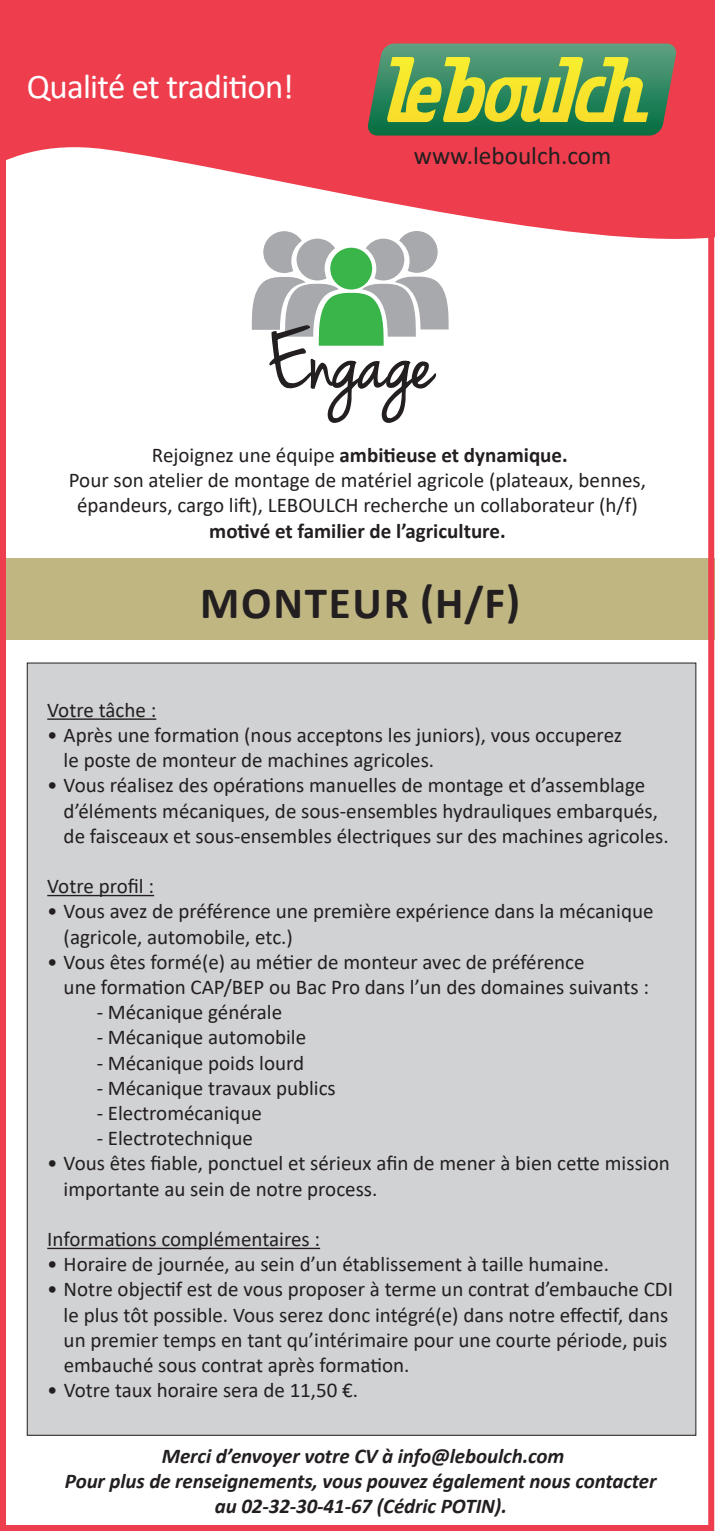
<style>
.page{position:relative;width:715px;height:1531px;background:#fff}
.page>*{position:absolute;margin:0;border:0;box-sizing:border-box;transform-origin:0 0}
.t1{font:88.5px/111px "Jenna Sue";color:#231f20}
.t2{font:700 45px "Calibri";letter-spacing:.04em;color:#231f20}
.t3{font:34.8px "Calibri";letter-spacing:-.02em;color:#fff}
.t4{font:25.2px "Calibri";color:#231f20}
.t5{font:21px/25.2px "Calibri";color:#231f20}
.t6{font:italic 700 21px/25.2px "Calibri";letter-spacing:-.005em;color:#231f20;text-align:center}
.t7{font:700 21px "Calibri";color:#231f20}
.s1{font-weight:700}
</style>
<div class="page">
<div style="left:0;top:558px;width:714px;height:82px;background:#bfb682"></div>
<div style="left:27px;top:663px;width:668px;height:772px;background:#d1d2d4"></div>
<hr style="left:47px;top:718px;width:109px;height:2px;background:#231f20">
<hr style="left:47px;top:895px;width:107px;height:1px;background:#231f20">
<hr style="left:47px;top:1248px;width:273px;height:1px;background:#231f20">
<svg style="left:251px;top:256px;width:198px;height:167px"></svg>
<svg style="left:0;top:0;width:714px;height:256px;fill:#ee3d4c"></svg>
<svg style="left:367px;top:43px;width:309px;height:93px"></svg>
<div style="left:0;top:12px;width:714px;height:1519px;border:6px solid #ee3d4c"></div>
<h3 class="t3" style="left:27px;top:62px;width:268px">Qualité et tradition!</h3>
<p class="t4" style="left:413px;top:138px;width:199px">www.leboulch.com</p>
<h1 class="t1" style="left:401px;top:311px;width:216px;text-indent:-133px">Engage<br>Zatrudnia</h1>
<p class="t5" style="left:69px;top:442px;width:578px;text-align:center">Rejoignez une équipe <span class="s1">ambitieuse et dynamique.<br></span>Pour son atelier de montage de matériel agricole (plateaux, bennes, épandeurs, cargo lift), LEBOULCH recherche un collaborateur (h/f)</p>
<p class="t7" style="left:209px;top:516px;width:298px">motivé et familier de l’agriculture.</p>
<h2 class="t2" style="left:200px;top:571px;width:321px">MONTEUR (H/F)</h2>
<p class="t5" style="left:47px;top:697px;width:110px">Votre tâche :</p>
<p class="t5" style="left:64px;top:722px;width:560px;text-indent:-16px">• Après une formation (nous acceptons les juniors), vous occuperez le poste de monteur de machines agricoles.</p>
<p class="t5" style="left:64px;top:772px;width:606px;text-indent:-16px">• Vous réalisez des opérations manuelles de montage et d’assemblage d’éléments mécaniques, de sous-ensembles hydrauliques embarqués, de faisceaux et sous-ensembles électriques sur des machines agricoles.</p>
<p class="t5" style="left:47px;top:873px;width:108px">Votre profil :</p>
<p class="t5" style="left:64px;top:898px;width:591px;text-indent:-16px">• Vous avez de préférence une première expérience dans la mécanique (agricole, automobile, etc.)</p>
<p class="t5" style="left:64px;top:949px;width:586px;text-indent:-16px">• Vous êtes formé(e) au métier de monteur avec de préférence<br>une formation CAP/BEP ou Bac Pro dans l’un des domaines suivants :</p>
<p class="t5" style="left:97px;top:999px;width:187px">- Mécanique générale</p>
<p class="t5" style="left:97px;top:1024px;width:211px">- Mécanique automobile</p>
<p class="t5" style="left:97px;top:1049px;width:209px">- Mécanique poids lourd</p>
<p class="t5" style="left:97px;top:1075px;width:240px">- Mécanique travaux publics</p>
<p class="t5" style="left:97px;top:1100px;width:167px">- Electromécanique</p>
<p class="t5" style="left:97px;top:1125px;width:158px">- Electrotechnique</p>
<p class="t5" style="left:64px;top:1150px;width:607px;text-indent:-16px">• Vous êtes fiable, ponctuel et sérieux afin de mener à bien cette mission importante au sein de notre process.</p>
<p class="t5" style="left:47px;top:1226px;width:274px">Informations complémentaires :</p>
<p class="t5" style="left:47px;top:1251px;width:563px">• Horaire de journée, au sein d’un établissement à taille humaine.</p>
<p class="t5" style="left:64px;top:1276px;width:610px;text-indent:-16px">• Notre objectif est de vous proposer à terme un contrat d’embauche CDI le plus tôt possible. Vous serez donc intégré(e) dans notre effectif, dans un premier temps en tant qu’intérimaire pour une courte période, puis embauché sous contrat après formation.</p>
<p class="t5" style="left:47px;top:1377px;width:312px">• Votre taux horaire sera de 11,50 €.</p>
<p class="t6" style="left:65px;top:1442px;width:593px">Merci d’envoyer votre CV à info@leboulch.com<br>Pour plus de renseignements, vous pouvez également nous contacter au 02-32-30-41-67 (Cédric POTIN).</p>
</div>
